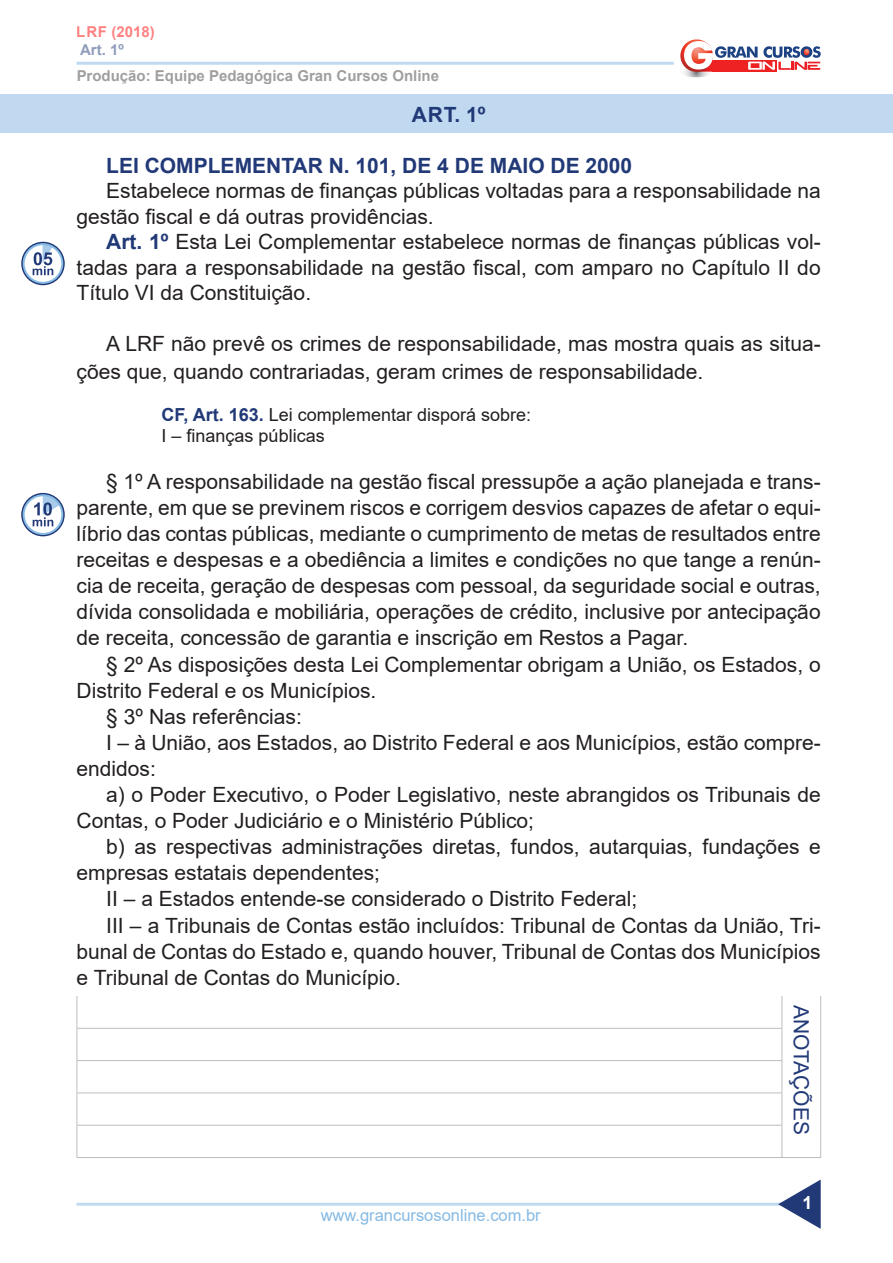
<style>
.page{position:relative;width:893px;height:1263px;background:#fff}
.page>*{position:absolute;margin:0;border:0;box-sizing:border-box;transform-origin:0 0}
.t1{font:21px/26.1px "Arial";color:#231f20}
.TÍTULO_1_-_PRIMÁRIO{font:700 21px "Arial";color:#213977}
.t2{font:21px "Arial";color:#213977}
.Citação_-_LEI{font:18px "Arial";color:#231f20}
.t3{font:700 18px "Arial";color:#fff}
.t4{font:16.5px "Arial";color:#85bae4}
.t5{font:700 15px "Arial";color:#3e3e3f}
.t6{font:700 15px "Arial";color:#f00}
.t7{font:700 15px "Arial";color:#213977}
.s1{font-weight:700;color:#213977}
</style>
<div class="page">
<hr style="left:77px;top:1203px;width:708px;height:3px;background:#c0d9f0">
<svg style="left:778px;top:1179px;width:43px;height:50px"></svg>
<hr style="left:77px;top:62px;width:597px;height:3px;background:#c0d9f0">
<hr style="left:77px;top:996px;width:1px;height:32px;background:#bcbdc0">
<hr style="left:782px;top:996px;width:1px;height:32px;background:#bcbdc0">
<hr style="left:820px;top:996px;width:1px;height:32px;background:#bcbdc0">
<hr style="left:820px;top:1028px;width:1px;height:32px;background:#bcbdc0">
<hr style="left:820px;top:1060px;width:1px;height:33px;background:#bcbdc0">
<hr style="left:820px;top:1093px;width:1px;height:32px;background:#bcbdc0">
<hr style="left:820px;top:1125px;width:1px;height:32px;background:#bcbdc0">
<hr style="left:782px;top:1157px;width:39px;height:1px;background:#bcbdc0">
<hr style="left:77px;top:1028px;width:705px;height:1px;background:#bcbdc0">
<hr style="left:77px;top:1029px;width:1px;height:31px;background:#bcbdc0">
<hr style="left:782px;top:1029px;width:1px;height:31px;background:#bcbdc0">
<hr style="left:77px;top:1060px;width:705px;height:1px;background:#bcbdc0">
<hr style="left:77px;top:1061px;width:1px;height:31px;background:#bcbdc0">
<hr style="left:782px;top:1061px;width:1px;height:31px;background:#bcbdc0">
<hr style="left:77px;top:1092px;width:705px;height:1px;background:#bcbdc0">
<hr style="left:77px;top:1093px;width:1px;height:32px;background:#bcbdc0">
<hr style="left:782px;top:1093px;width:1px;height:32px;background:#bcbdc0">
<hr style="left:77px;top:1125px;width:705px;height:1px;background:#bcbdc0">
<hr style="left:77px;top:1125px;width:1px;height:32px;background:#bcbdc0">
<hr style="left:782px;top:1125px;width:1px;height:32px;background:#bcbdc0">
<hr style="left:77px;top:1157px;width:705px;height:1px;background:#bcbdc0">
<svg style="left:680px;top:39px;width:33px;height:33px"></svg>
<svg style="left:680px;top:41px;width:141px;height:36px"></svg>
<div style="left:0;top:94px;width:893px;height:39px;background:#c0d9f0"></div>
<div style="left:21px;top:242px;width:44px;height:43px;border:2px solid #213977;border-radius:50%"></div>
<div style="left:23px;top:243px;width:40px;height:41px;border:2px solid #85bae4;border-radius:50%"></div>
<svg style="left:33px;top:243px;width:20px;height:32px"></svg>
<div style="left:21px;top:493px;width:44px;height:43px;border:2px solid #213977;border-radius:50%"></div>
<div style="left:23px;top:494px;width:40px;height:41px;border:2px solid #85bae4;border-radius:50%"></div>
<svg style="left:33px;top:495px;width:27px;height:31px"></svg>
<p class="t6" style="left:77px;top:21px;width:79px">LRF (2018)</p>
<p class="t7" style="left:80px;top:39px;width:45px">Art. 1º</p>
<p class="t5" style="left:77px;top:65px;width:364px">Produção: Equipe Pedagógica Gran Cursos Online</p>
<p class="TÍTULO_1_-_PRIMÁRIO" style="left:412px;top:99px;width:75px">ART. 1º</p>
<p class="TÍTULO_1_-_PRIMÁRIO" style="left:106px;top:150px;width:527px">LEI COMPLEMENTAR N. 101, DE 4 DE MAIO DE 2000</p>
<p class="t1" style="left:77px;top:178px;width:746px;line-height:25.5px;text-indent:30px">Estabelece normas de finanças públicas voltadas para a responsabilidade na gestão fiscal e dá outras providências.</p>
<p class="t1" style="left:77px;top:229px;width:746px;line-height:25.5px;text-align:justify;text-indent:30px"><span class="s1">Art. 1º</span> Esta Lei Complementar estabelece normas de finanças públicas vol&shy;tadas para a responsabilidade na gestão fiscal, com amparo no Capítulo II do Título VI da Constituição.</p>
<p class="t1" style="left:77px;top:330px;width:746px;line-height:27.6px;text-indent:30px">A LRF não prevê os crimes de responsabilidade, mas mostra quais as situa&shy;ções que, quando contrariadas, geram crimes de responsabilidade.</p>
<p class="Citação_-_LEI" style="left:162px;top:402px;width:371px"><span class="s1">CF, Art. 163.</span> Lei complementar disporá sobre:</p>
<p class="Citação_-_LEI" style="left:162px;top:423px;width:165px">I – finanças públicas</p>
<p class="t1" style="left:77px;top:468px;width:746px;text-align:justify;text-indent:30px">§ 1º A responsabilidade na gestão fiscal pressupõe a ação planejada e trans&shy;parente, em que se previnem riscos e corrigem desvios capazes de afetar o equi&shy;líbrio das contas públicas, mediante o cumprimento de metas de resultados entre receitas e despesas e a obediência a limites e condições no que tange a renún&shy;cia de receita, geração de despesas com pessoal, da seguridade social e outras, dívida consolidada e mobiliária, operações de crédito, inclusive por antecipação de receita, concessão de garantia e inscrição em Restos a Pagar.</p>
<p class="t1" style="left:77px;top:651px;width:746px;text-indent:30px">§ 2º As disposições desta Lei Complementar obrigam a União, os Estados, o<br>Distrito Federal e os Municípios.</p>
<p class="t1" style="left:106px;top:703px;width:197px">§ 3º Nas referências:</p>
<p class="t1" style="left:77px;top:729px;width:746px;text-indent:30px">I – à União, aos Estados, ao Distrito Federal e aos Municípios, estão compre&shy;endidos:</p>
<p class="t1" style="left:77px;top:781px;width:746px;text-indent:30px">a) o Poder Executivo, o Poder Legislativo, neste abrangidos os Tribunais de<br>Contas, o Poder Judiciário e o Ministério Público;</p>
<p class="t1" style="left:77px;top:834px;width:746px;text-indent:30px">b) as respectivas administrações diretas, fundos, autarquias, fundações e empresas estatais dependentes;</p>
<p class="t1" style="left:106px;top:886px;width:533px">II – a Estados entende-se considerado o Distrito Federal;</p>
<p class="t1" style="left:77px;top:912px;width:746px;text-align:justify;text-indent:30px">III – a Tribunais de Contas estão incluídos: Tribunal de Contas da União, Tri&shy;bunal de Contas do Estado e, quando houver, Tribunal de Contas dos Municípios e Tribunal de Contas do Município.</p>
<p class="t4" style="left:321px;top:1204px;width:222px">www.grancursosonline.com.br</p>
<p class="t2" style="left:815px;top:1004px;width:132px;rotate:90deg">ANOTAÇÕES</p>
<p class="t3" style="left:802px;top:1190px;width:12px">1</p>
</div>
